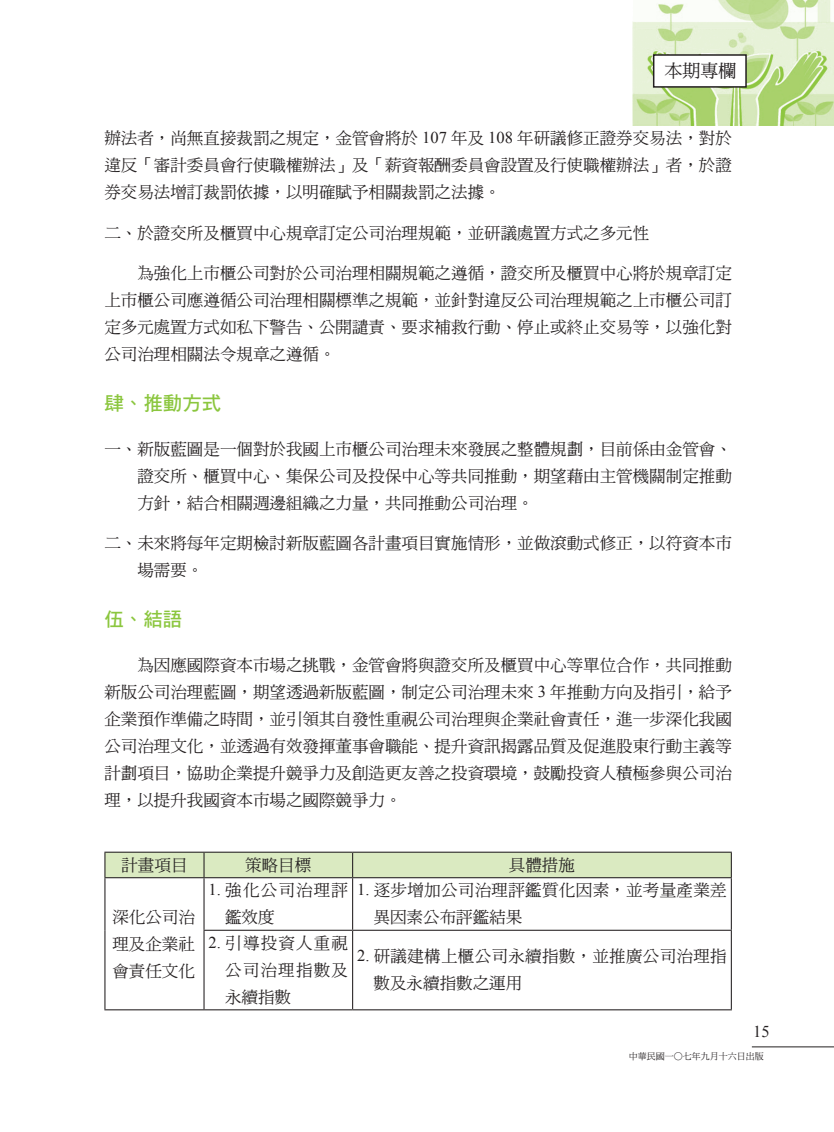
<style>
.page{position:relative;width:834px;height:1132px;background:#fff}
.page>*{position:absolute;margin:0;border:0;box-sizing:border-box;transform-origin:0 0}
.t1{font:19.5px "DF Hei Std W7";color:#8bc63e}
.t2{font:18px "DF Ming W5 WIN BF";color:#231f20}
.t3{font:16.5px/27px "DF Ming W5 WINP BF";color:#231f20;text-align:justify}
.t4{font:16.5px/27px "DF Ming W5 WINP BF";letter-spacing:.02em;color:#231f20}
.t5{font:16.5px/27px "DF Ming W5 WINP BF";letter-spacing:.075em;color:#231f20}
.t6{font:16.5px "Times New Roman";color:#231f20}
.t7{font:9px "DF Ming W5 WINP BF";color:#231f20}
.s1{font-family:"Times New Roman"}
</style>
<div class="page">
<hr style="left:751px;top:1046px;width:82px;height:1px;background:#231f20">
<img style="left:632px;top:0;width:201px;height:125px">
<div style="left:652px;top:54px;width:94px;height:34px;background:#fff;border:2px solid #231f20"></div>
<svg style="left:104px;top:851px;width:627px;height:25px;background:#d2e0bb"></svg>
<hr style="left:104px;top:876px;width:100px;height:2px;background:#231f20">
<hr style="left:104px;top:877px;width:1px;height:52px;background:#231f20">
<hr style="left:204px;top:876px;width:148px;height:2px;background:#231f20">
<hr style="left:203px;top:878px;width:1px;height:51px;background:#231f20">
<hr style="left:352px;top:876px;width:379px;height:2px;background:#231f20">
<hr style="left:352px;top:878px;width:1px;height:51px;background:#231f20">
<hr style="left:730px;top:878px;width:1px;height:51px;background:#231f20">
<hr style="left:104px;top:929px;width:1px;height:79px;background:#231f20">
<hr style="left:203px;top:929px;width:149px;height:1px;background:#231f20">
<hr style="left:203px;top:930px;width:1px;height:78px;background:#231f20">
<hr style="left:352px;top:929px;width:379px;height:1px;background:#231f20">
<hr style="left:352px;top:930px;width:1px;height:78px;background:#231f20">
<hr style="left:730px;top:930px;width:1px;height:78px;background:#231f20">
<hr style="left:104px;top:1008px;width:100px;height:2px;background:#231f20">
<hr style="left:204px;top:1008px;width:148px;height:2px;background:#231f20">
<hr style="left:352px;top:1008px;width:379px;height:2px;background:#231f20">
<p class="t2" style="left:664px;top:62px;width:73px">本期專欄</p>
<p class="t3" style="left:104px;top:124px;width:628px">辦法者，尚無直接裁罰之規定，金管會將於 <span class="s1">107</span> 年及 <span class="s1">108</span> 年研議修正證券交易法，對於違反「審計委員會行使職權辦法」及「薪資報酬委員會設置及行使職權辦法」者，於證券交易法增訂裁罰依據，以明確賦予相關裁罰之法據。</p>
<p class="t3" style="left:104px;top:219px;width:546px">二、於證交所及櫃買中心規章訂定公司治理規範，並研議處置方式之多元性</p>
<p class="t3" style="left:104px;top:259px;width:628px;text-indent:33px">為強化上市櫃公司對於公司治理相關規範之遵循，證交所及櫃買中心將於規章訂定上市櫃公司應遵循公司治理相關標準之規範，並針對違反公司治理規範之上市櫃公司訂定多元處置方式如私下警告、公開譴責、要求補救行動、停止或終止交易等，以強化對公司治理相關法令規章之遵循。</p>
<p class="t1" style="left:104px;top:392px;width:118px">肆、推動方式</p>
<p class="t3" style="left:137px;top:435px;width:595px;text-indent:-33px">一、新版藍圖是一個對於我國上市櫃公司治理未來發展之整體規劃，目前係由金管會、證交所、櫃買中心、集保公司及投保中心等共同推動，期望藉由主管機關制定推動方針，結合相關週邊組織之力量，共同推動公司治理。</p>
<p class="t3" style="left:137px;top:529px;width:595px;text-indent:-33px">二、未來將每年定期檢討新版藍圖各計畫項目實施情形，並做滾動式修正，以符資本市場需要。</p>
<p class="t1" style="left:104px;top:608px;width:79px">伍、結語</p>
<p class="t3" style="left:104px;top:651px;width:628px;text-indent:33px">為因應國際資本市場之挑戰，金管會將與證交所及櫃買中心等單位合作，共同推動新版公司治理藍圖，期望透過新版藍圖，制定公司治理未來 <span class="s1">3</span> 年推動方向及指引，給予企業預作準備之時間，並引領其自發性重視公司治理與企業社會責任，進一步深化我國公司治理文化，並透過有效發揮董事會職能、提升資訊揭露品質及促進股東行動主義等計劃項目，協助企業提升競爭力及創造更友善之投資環境，鼓勵投資人積極參與公司治理，以提升我國資本市場之國際競爭力。</p>
<p class="t3" style="left:121px;top:851px;width:67px">計畫項目</p>
<p class="t3" style="left:245px;top:851px;width:67px">策略目標</p>
<p class="t3" style="left:509px;top:851px;width:67px">具體措施</p>
<p class="t3" style="left:112px;top:902px;width:84px">深化公司治理及企業社會責任文化</p>
<p class="t5" style="left:225px;top:876px;width:125px;text-indent:-16px"><span class="s1">1.</span> 強化公司治理評鑑效度</p>
<p class="t4" style="left:373px;top:876px;width:354px;text-indent:-16px"><span class="s1">1.</span> 逐步增加公司治理評鑑質化因素，並考量產業差異因素公布評鑑結果</p>
<p class="t3" style="left:225px;top:929px;width:125px;text-indent:-16px"><span class="s1">2.</span> 引導投資人重視公司治理指數及永續指數</p>
<p class="t4" style="left:373px;top:942px;width:354px;text-indent:-16px"><span class="s1">2.</span> 研議建構上櫃公司永續指數，並推廣公司治理指數及永續指數之運用</p>
<p class="t6" style="left:753px;top:1019px;width:18px">15</p>
<p class="t7" style="left:628px;top:1051px;width:136px">中華民國一○七年九月十六日出版</p>
</div>
